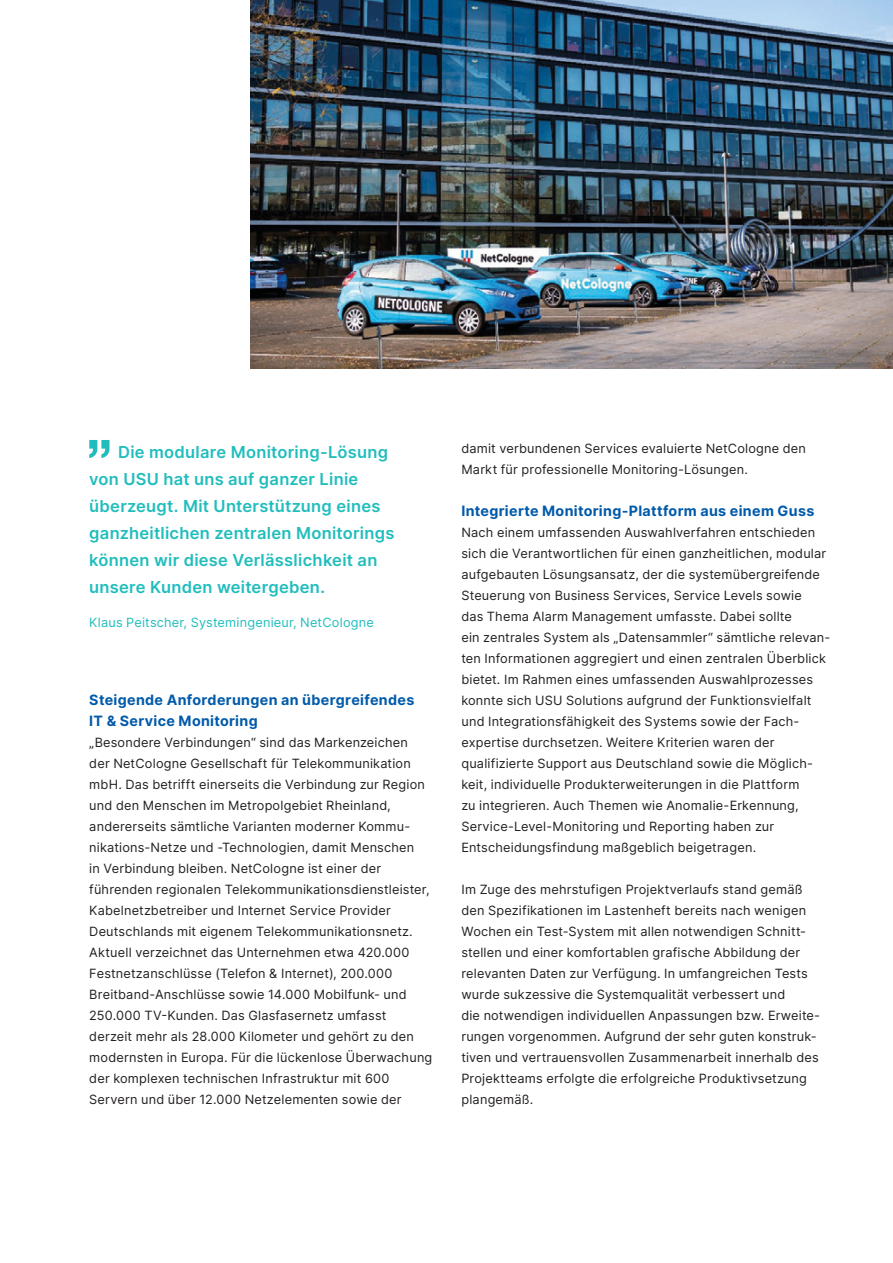
<style>
.page{position:relative;width:893px;height:1263px;background:#fff}
.page>*{position:absolute;margin:0;border:0;box-sizing:border-box;transform-origin:0 0}
.Zitat{font:600 16.5px/27px "Inter";letter-spacing:.015em;color:#21bdbd}
.Fließtext{font:700 14.25px/21px "Inter";letter-spacing:.025em;color:#015aaa}
.Fließtext-2{font:12.75px/21px "Inter";letter-spacing:.015em;color:#231f20}
.Zitatgeber{font:12.75px "Inter";letter-spacing:.015em;color:#21bdbd}
</style>
<div class="page">
<img style="left:251px;top:0;width:642px;height:369px">
<svg style="left:89px;top:440px;width:21px;height:18px"></svg>
<p class="Zitat" style="left:89px;top:438px;width:307px;text-indent:29px">Die modulare Monitoring-Lösung von USU hat uns auf ganzer Linie überzeugt. Mit Unterstützung eines ganzheitlichen zentralen Monitorings können wir diese Verlässlichkeit an unsere Kunden weitergeben.</p>
<p class="Zitatgeber" style="left:89px;top:613px;width:286px">Klaus Peitscher, Systemingenieur, NetCologne</p>
<h4 class="Fließtext" style="left:89px;top:689px;width:327px">Steigende Anforderungen an übergreifendes<br>IT &amp; Service Monitoring</h4>
<p class="Fließtext-2" style="left:89px;top:731px;width:345px">„Besondere Verbindungen“ sind das Markenzeichen<br>der NetCologne Gesellschaft für Telekommunikation mbH. Das betrifft einerseits die Verbindung zur Region und den Menschen im Metropolgebiet Rheinland, andererseits sämtliche Varianten moderner Kommu&shy;nikations-Netze und -Technologien, damit Menschen<br>in Verbindung bleiben. NetCologne ist einer der führenden regionalen Telekommunikationsdienstleister, Kabelnetzbetreiber und Internet Service Provider Deutschlands mit eigenem Telekommunikationsnetz.<br>Aktuell verzeichnet das Unternehmen etwa 420.000<br>Festnetzanschlüsse (Telefon &amp; Internet), 200.000<br>Breitband-Anschlüsse sowie 14.000 Mobilfunk- und 250.000 TV-Kunden. Das Glasfasernetz umfasst derzeit mehr als 28.000 Kilometer und gehört zu den modernsten in Europa. Für die lückenlose Überwachung der komplexen technischen Infrastruktur mit 600<br>Servern und über 12.000 Netzelementen sowie der</p>
<p class="Fließtext-2" style="left:461px;top:437px;width:346px">damit verbundenen Services evaluierte NetCologne den<br>Markt für professionelle Monitoring-Lösungen.</p>
<p class="Fließtext" style="left:461px;top:500px;width:354px">Integrierte Monitoring-Plattform aus einem Guss</p>
<p class="Fließtext-2" style="left:461px;top:521px;width:371px">Nach einem umfassenden Auswahlverfahren entschieden sich die Verantwortlichen für einen ganzheitlichen, modular aufgebauten Lösungsansatz, der die systemübergreifende Steuerung von Business Services, Service Levels sowie<br>das Thema Alarm Management umfasste. Dabei sollte<br>ein zentrales System als „Datensammler“ sämtliche relevan&shy;ten Informationen aggregiert und einen zentralen Überblick bietet. Im Rahmen eines umfassenden Auswahlprozesses konnte sich USU Solutions aufgrund der Funktionsvielfalt und Integrationsfähigkeit des Systems sowie der Fach&shy;expertise durchsetzen. Weitere Kriterien waren der qualifizierte Support aus Deutschland sowie die Möglich&shy;keit, individuelle Produkterweiterungen in die Plattform<br>zu integrieren. Auch Themen wie Anomalie-Erkennung, Service-Level-Monitoring und Reporting haben zur Entscheidungsfindung maßgeblich beigetragen.</p>
<p class="Fließtext-2" style="left:461px;top:878px;width:360px">Im Zuge des mehrstufigen Projektverlaufs stand gemäß den Spezifikationen im Lastenheft bereits nach wenigen Wochen ein Test-System mit allen notwendigen Schnitt&shy;stellen und einer komfortablen grafische Abbildung der relevanten Daten zur Verfügung. In umfangreichen Tests wurde sukzessive die Systemqualität -verbessert und<br>die notwendigen individuellen Anpassungen bzw. Erweite&shy;rungen vorgenommen. Aufgrund der sehr guten konstruk&shy;tiven und vertrauensvollen Zusammenarbeit innerhalb des Projektteams erfolgte die erfolgreiche Produktivsetzung plangemäß.</p>
</div>
